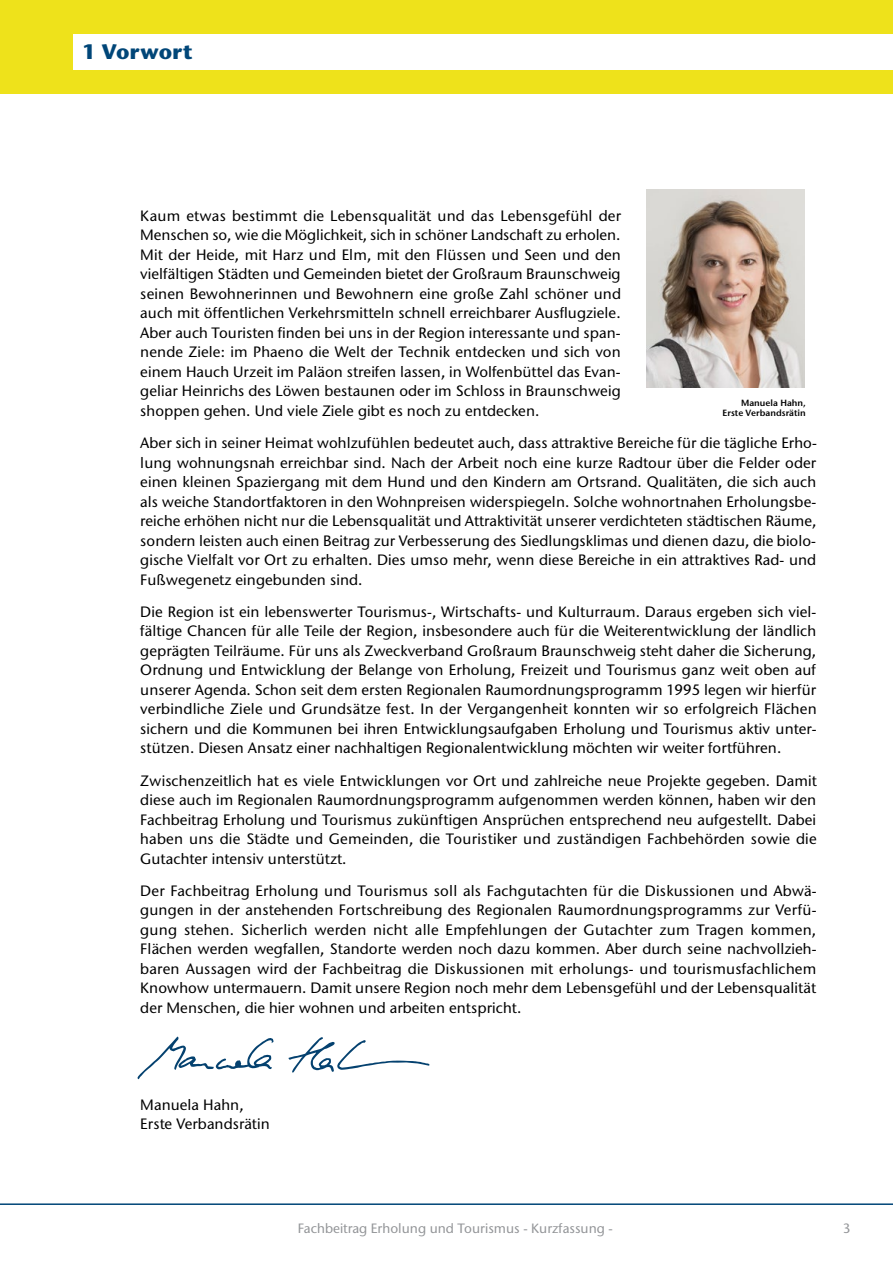
<style>
.page{position:relative;width:893px;height:1263px;background:#fff}
.page>*{position:absolute;margin:0;border:0;box-sizing:border-box;transform-origin:0 0}
.t1{font:700 21px "Stone Sans ITC Std";color:#004678}
.t2{font:500 15px/19.5px "Stone Sans ITC Std";letter-spacing:.005em;color:#000;text-align:justify}
.t3{font:500 13.5px "Stone Sans ITC Std";color:#939598}
.t4{font:600 9px/10.8px "Stone Sans ITC Std";color:#000;text-align:right}
</style>
<div class="page">
<hr style="left:0;top:1203px;width:893px;height:2px;background:#004678">
<div style="left:0;top:0;width:893px;height:94px;background:#eee21b"></div>
<div style="left:73px;top:35px;width:820px;height:35px;background:#fff"></div>
<img style="left:647px;top:189px;width:158px;height:198px">
<svg style="left:288px;top:1037px;width:141px;height:35px"></svg>
<svg style="left:137px;top:1036px;width:137px;height:43px"></svg>
<h1 class="t1" style="left:82px;top:38px;width:112px">1 Vorwort</h1>
<p class="t2" style="left:140px;top:206px;width:482px;text-align:left">Kaum etwas bestimmt die Lebensqualität und das Lebensgefühl der Menschen so, wie die Möglichkeit, sich in schöner Landschaft zu erholen.<br>Mit der Heide, mit Harz und Elm, mit den Flüssen und Seen und den vielfältigen Städten und Gemeinden bietet der Großraum Braunschweig seinen Bewohnerinnen und Bewohnern eine große Zahl schöner und auch mit öffentlichen Verkehrsmitteln schnell erreichbarer Ausflugziele.<br>Aber auch Touristen finden bei uns in der Region interessante und span&shy;nende Ziele: im Phaeno die Welt der Technik entdecken und sich von einem Hauch Urzeit im Paläon streifen lassen, in Wolfenbüttel das Evan&shy;geliar Heinrichs des Löwen bestaunen oder im Schloss in Braunschweig shoppen gehen. Und viele Ziele gibt es noch zu entdecken.</p>
<p class="t2" style="left:140px;top:433px;width:678px">Aber sich in seiner Heimat wohlzufühlen bedeutet auch, dass attraktive Bereiche für die tägliche Erho&shy;lung wohnungsnah erreichbar sind. Nach der Arbeit noch eine kurze Radtour über die Felder oder einen kleinen Spaziergang mit dem Hund und den Kindern am Ortsrand. Qualitäten, die sich auch als weiche Standortfaktoren in den Wohnpreisen widerspiegeln. Solche wohnortnahen Erholungsbe&shy;reiche erhöhen nicht nur die Lebensqualität und Attraktivität unserer verdichteten städtischen Räume, sondern leisten auch einen Beitrag zur Verbesserung des Siedlungsklimas und dienen dazu, die biolo&shy;gische Vielfalt vor Ort zu erhalten. Dies umso mehr, wenn diese Bereiche in ein attraktives Rad- und Fußwegenetz eingebunden sind.</p>
<p class="t2" style="left:140px;top:602px;width:678px">Die Region ist ein lebenswerter Tourismus-, Wirtschafts- und Kulturraum. Daraus ergeben sich viel&shy;fältige Chancen für alle Teile der Region, insbesondere auch für die Weiterentwicklung der ländlich geprägten Teilräume. Für uns als Zweckverband Großraum Braunschweig steht daher die Sicherung, Ordnung und Entwicklung der Belange von Erholung, Freizeit und Tourismus ganz weit oben auf unserer Agenda. Schon seit dem ersten Regionalen Raumordnungsprogramm 1995 legen wir hierfür verbindliche Ziele und Grundsätze fest. In der Vergangenheit konnten wir so erfolgreich Flächen sichern und die Kommunen bei ihren Entwicklungsaufgaben Erholung und Tourismus aktiv unter&shy;stützen. Diesen Ansatz einer nachhaltigen Regionalentwicklung möchten wir weiter fortführen.</p>
<p class="t2" style="left:140px;top:771px;width:678px">Zwischenzeitlich hat es viele Entwicklungen vor Ort und zahlreiche neue Projekte gegeben. Damit diese auch im Regionalen Raumordnungsprogramm aufgenommen werden können, haben wir den Fachbeitrag Erholung und Tourismus zukünftigen Ansprüchen entsprechend neu aufgestellt. Dabei haben uns die Städte und Gemeinden, die Touristiker und zuständigen Fachbehörden sowie die Gutachter intensiv unterstützt.</p>
<p class="t2" style="left:140px;top:881px;width:678px">Der Fachbeitrag Erholung und Tourismus soll als Fachgutachten für die Diskussionen und Abwä&shy;gungen in der anstehenden Fortschreibung des Regionalen Raumordnungsprogramms zur Verfü&shy;gung stehen. Sicherlich werden nicht alle Empfehlungen der Gutachter zum Tragen kommen, Flächen werden wegfallen, Standorte werden noch dazu kommen. Aber durch seine nachvollzieh&shy;baren Aussagen wird der Fachbeitrag die Diskussionen mit erholungs- und tourismusfachlichem Knowhow untermauern. Damit unsere Region noch mehr dem Lebensgefühl und der Lebensqualität der Menschen, die hier wohnen und arbeiten entspricht.</p>
<p class="t4" style="left:723px;top:397px;width:85px">Manuela Hahn,<br>Erste Verbandsrätin</p>
<p class="t2" style="left:140px;top:1095px;width:131px">Manuela Hahn,<br>Erste Verbandsrätin</p>
<p class="t3" style="left:298px;top:1220px;width:316px">Fachbeitrag Erholung und Tourismus - Kurzfassung -</p>
<p class="t3" style="left:843px;top:1220px;width:9px">3</p>
</div>
